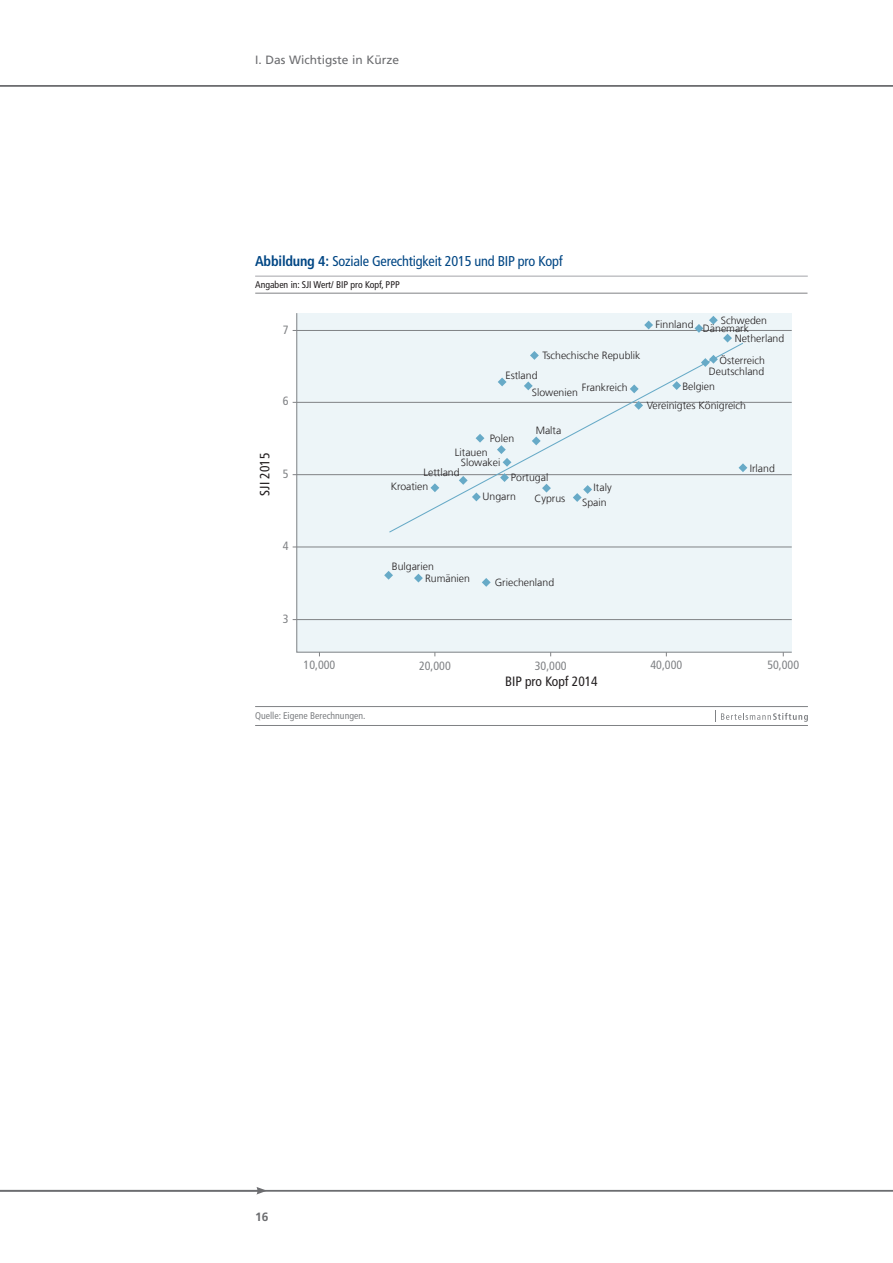
<style>
.page{position:relative;width:893px;height:1263px;background:#fff}
.page>*{position:absolute;margin:0;border:0;box-sizing:border-box;transform-origin:0 0}
.t1{font:condensed 14.25px "Frutiger LT Com";letter-spacing:-.015em;color:#004684}
.t2{font:condensed 13.5px "Frutiger LT Com";color:#231f20}
.t3{font:condensed 12px "Frutiger LT Com";color:#808285}
.t4{font:12px "Frutiger LT Com";color:#6c6d70}
.t5{font:700 12px "Frutiger LT Com";color:#6c6d70}
.t6{font:300 10.5px/17.5px "Frutiger LT Com";color:#231f20}
.t7{font:condensed 9.75px "Frutiger LT Com";color:#231f20}
.t8{font:condensed 9.75px "Frutiger LT Com";color:#808285}
.s1{font-weight:700}
</style>
<div class="page">
<hr style="left:0;top:1190px;width:893px;height:1px;background:#6c6d70">
<svg style="left:256px;top:1187px;width:11px;height:7px"></svg>
<hr style="left:0;top:85px;width:893px;height:2px;background:#6c6d70">
<hr style="left:255px;top:276px;width:553px;height:1px;background:#b2b3b7">
<hr style="left:255px;top:706px;width:553px;height:1px;background:#808285">
<hr style="left:255px;top:725px;width:553px;height:1px;background:#808285">
<svg style="left:715px;top:711px;width:93px;height:11px"></svg>
<hr style="left:255px;top:293px;width:552px;height:1px;background:#808285">
<div style="left:296px;top:313px;width:496px;height:340px;background:#edf5f8"></div>
<p class="t4" style="left:255px;top:53px;width:146px">I. Das Wichtigste in Kürze</p>
<h1 class="t1" style="left:255px;top:253px;width:309px"><span class="s1">Abbildung 4:</span> Soziale Gerechtigkeit 2015 und BIP pro Kopf</h1>
<p class="t7" style="left:255px;top:279px;width:146px">Angaben in: SJI Wert/ BIP pro Kopf, PPP</p>
<p class="t3" style="left:283px;top:322px;width:7px">7</p>
<p class="t3" style="left:283px;top:394px;width:7px">6</p>
<p class="t6" style="left:656px;top:316px;width:39px">Finnland</p>
<p class="t6" style="left:735px;top:312px;width:51px;text-indent:-14px">Schweden<br>Netherland</p>
<p class="t6" style="left:703px;top:320px;width:48px">Dänemark</p>
<p class="t6" style="left:542px;top:346px;width:100px">Tschechische Republik</p>
<p class="t6" style="left:582px;top:379px;width:47px">Frankreich</p>
<p class="t6" style="left:682px;top:377px;width:34px">Belgien</p>
<p class="t6" style="left:719px;top:352px;width:47px">Österreich</p>
<p class="t6" style="left:709px;top:362px;width:57px">Deutschland</p>
<p class="t6" style="left:532px;top:367px;width:48px;line-height:16.8px;text-indent:-26px">Estland<br>Slowenien</p>
<p class="t6" style="left:490px;top:430px;width:26px">Polen</p>
<p class="t6" style="left:647px;top:397px;width:101px">Vereinigtes Königreich</p>
<p class="t6" style="left:536px;top:422px;width:27px">Malta</p>
<p class="t2" style="left:257px;top:496px;width:44px;rotate:-90deg">SJI 2015</p>
<p class="t3" style="left:283px;top:467px;width:7px">5</p>
<p class="t3" style="left:283px;top:539px;width:7px">4</p>
<p class="t3" style="left:283px;top:611px;width:7px">3</p>
<p class="t3" style="left:304px;top:658px;width:33px">10,000</p>
<p class="t8" style="left:255px;top:710px;width:112px">Quelle: Eigene Berechnungen.</p>
<p class="t6" style="left:455px;top:443px;width:34px">Litauen</p>
<p class="t6" style="left:461px;top:454px;width:41px">Slowakei</p>
<p class="t6" style="left:423px;top:464px;width:38px">Lettland</p>
<p class="t6" style="left:391px;top:478px;width:39px">Kroatien</p>
<p class="t6" style="left:511px;top:469px;width:39px">Portugal</p>
<p class="t6" style="left:483px;top:488px;width:35px">Ungarn</p>
<p class="t6" style="left:534px;top:489px;width:32px">Cyprus</p>
<p class="t6" style="left:594px;top:479px;width:20px">Italy</p>
<p class="t6" style="left:582px;top:494px;width:26px">Spain</p>
<p class="t6" style="left:392px;top:558px;width:44px">Bulgarien</p>
<p class="t6" style="left:425px;top:570px;width:46px">Rumänien</p>
<p class="t6" style="left:495px;top:573px;width:61px">Griechenland</p>
<p class="t6" style="left:750px;top:459px;width:27px">Irland</p>
<p class="t3" style="left:419px;top:658px;width:33px">20,000</p>
<p class="t3" style="left:650px;top:658px;width:33px">40,000</p>
<p class="t3" style="left:535px;top:658px;width:33px">30,000</p>
<p class="t3" style="left:767px;top:658px;width:33px">50,000</p>
<p class="t2" style="left:505px;top:673px;width:94px">BIP pro Kopf 2014</p>
<p class="t5" style="left:255px;top:1210px;width:15px">16</p>
</div>
